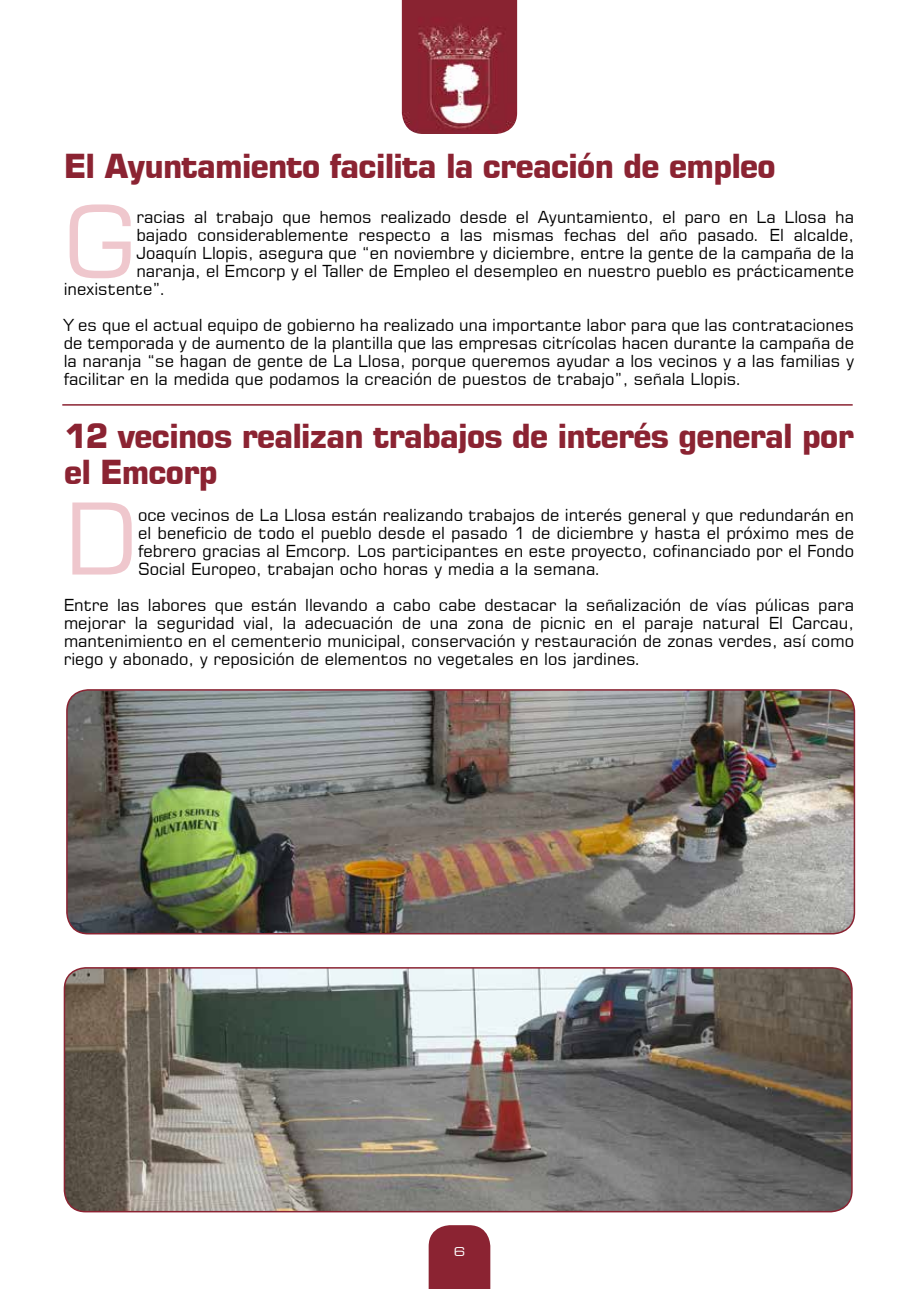
<style>
.page{position:relative;width:919px;height:1289px;background:#fff}
.page>*{position:absolute;margin:0;border:0;box-sizing:border-box;transform-origin:0 0}
.t1{font:99px "Square 721 BT";color:#efc7cd}
.t2{font:700 33px/36px "Square 721 BT";letter-spacing:-.04em;color:#8b2332}
.t3{font:16.5px/18px "Square 721 BT";color:#000;text-align:justify}
.t4{font:expanded 12px "Square 721 BT";color:#fff}
</style>
<div class="page">
<svg style="left:428px;top:1225px;width:62px;height:63px;background:#912f3d"></svg>
<img style="left:402px;top:0;width:115px;height:134px">
<img style="left:67px;top:690px;width:787px;height:243px">
<div style="left:66px;top:689px;width:789px;height:245px;border:2px solid #8b2332;border-radius:21px"></div>
<img style="left:64px;top:967px;width:787px;height:244px">
<div style="left:64px;top:967px;width:788px;height:245px;border:2px solid #8b2332;border-radius:21px"></div>
<hr style="left:62px;top:404px;width:790px;height:1px;background:#8b2332">
<h2 class="t2" style="left:64px;top:148px;width:713px">El Ayuntamiento facilita la creación de empleo</h2>
<h1 class="t1" style="left:64px;top:179px;width:74px">G</h1>
<p class="t3" style="left:136px;top:208px;width:719px">racias al trabajo que hemos realizado desde el Ayuntamiento, el paro en La Llosa ha</p>
<p class="t3" style="left:136px;top:226px;width:719px">bajado considerablemente respecto a las mismas fechas del año pasado. El alcalde,</p>
<p class="t3" style="left:136px;top:244px;width:719px">Joaquín Llopis, asegura que “en noviembre y diciembre, entre la gente de la campaña de la</p>
<p class="t3" style="left:136px;top:262px;width:719px">naranja, el Emcorp y el Taller de Empleo el desempleo en nuestro pueblo es prácticamente</p>
<p class="t3" style="left:64px;top:280px;width:104px">inexistente”.</p>
<p class="t3" style="left:64px;top:316px;width:791px">Y es que el actual equipo de gobierno ha realizado una importante labor para que las contrataciones de temporada y de aumento de la plantilla que las empresas citrícolas hacen durante la campaña de la naranja “se hagan de gente de La Llosa, porque queremos ayudar a los vecinos y a las familias y facilitar en la medida que podamos la creación de puestos de trabajo”, señala Llopis.</p>
<h2 class="t2" style="left:64px;top:418px;width:791px">12 vecinos realizan trabajos de interés general por el Emcorp</h2>
<h1 class="t1" style="left:64px;top:476px;width:76px">D</h1>
<p class="t3" style="left:138px;top:505px;width:717px">oce vecinos de La Llosa están realizando trabajos de interés general y que redundarán en el beneficio de todo el pueblo desde el pasado 1 de diciembre y hasta el próximo mes de febrero gracias al Emcorp. Los participantes en este proyecto, cofinanciado por el Fondo Social Europeo, trabajan ocho horas y media a la semana.</p>
<p class="t3" style="left:64px;top:595px;width:791px">Entre las labores que están llevando a cabo cabe destacar la señalización de vías púlicas para mejorar la seguridad vial, la adecuación de una zona de picnic en el paraje natural El Carcau, mantenimiento en el cementerio municipal, conservación y restauración de zonas verdes, así como riego y abonado, y reposición de elementos no vegetales en los jardines.</p>
<p class="t4" style="left:454px;top:1243px;width:13px">6</p>
</div>
